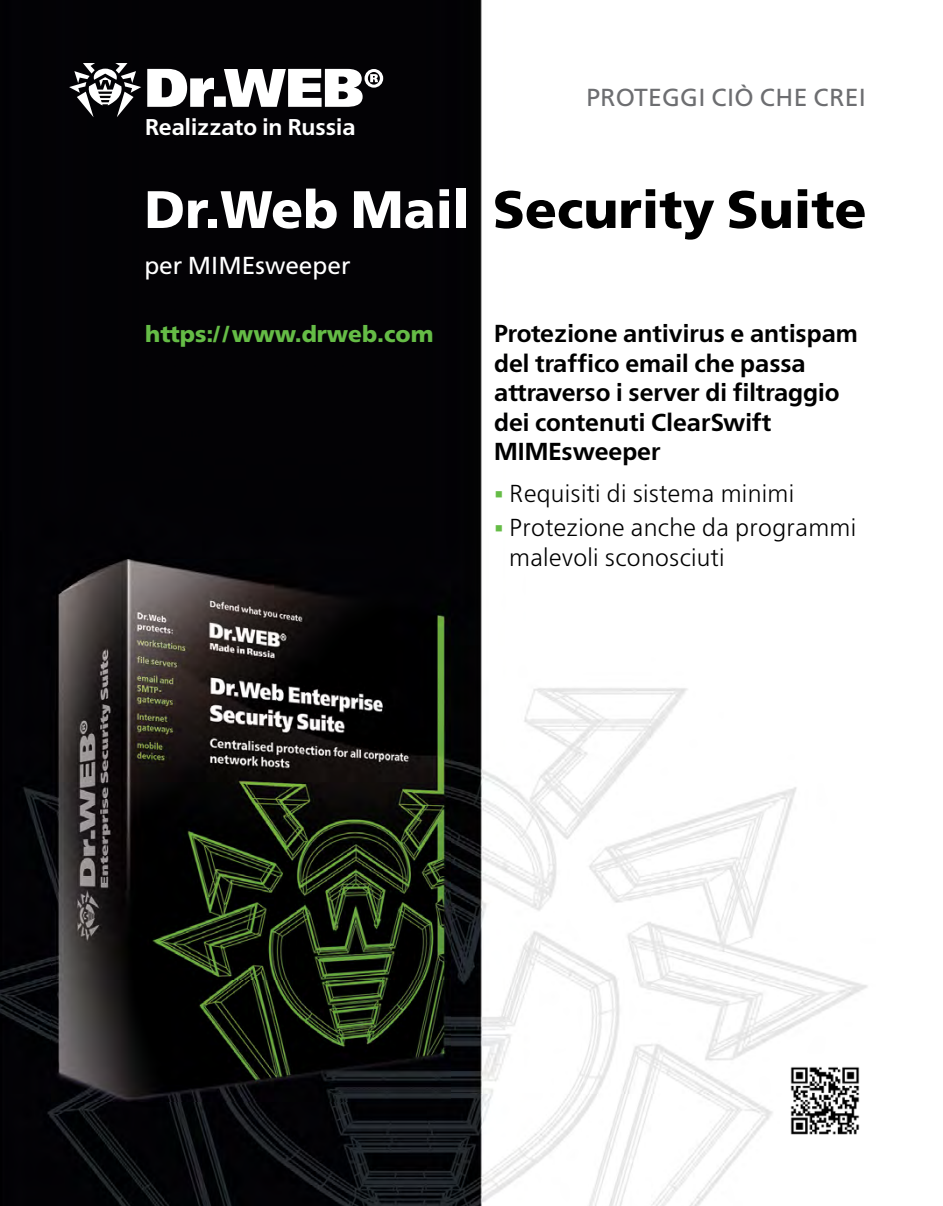
<style>
.page{position:relative;width:943px;height:1206px;background:#fff}
.page>*{position:absolute;margin:0;border:0;box-sizing:border-box;transform-origin:0 0}
.t1{font:700 52.5px "Free Set";color:#000}
.t2{font:24.68px "Free Set";letter-spacing:.01em;color:#6d6e71}
.t3{font:600 24.5px/29.4px "Free Set";color:#000}
.t4{font:300 24.5px/34.3px "Free Set";letter-spacing:.01em;color:#000}
.t5{font:24.5px "Free Set";color:#fff}
.t6{font:700 22.75px "Free Set";color:#65bc46}
.t7{font:600 22.75px "Free Set";color:#fff}
.s1{color:#fff}
</style>
<div class="page">
<img style="left:0;top:0;width:868px;height:1205px">
<img style="left:51px;top:559px;width:400px;height:542px">
<img style="left:782px;top:1058px;width:85px;height:84px">
<svg style="left:69px;top:63px;width:314px;height:54px"></svg>
<svg style="left:496px;top:491px;width:6px;height:6px"></svg>
<svg style="left:496px;top:525px;width:6px;height:6px"></svg>
<p class="t7" style="left:145px;top:112px;width:212px">Realizzato in Russia</p>
<p class="t2" style="left:586px;top:81px;width:268px">PROTEGGI CIÒ CHE CREI</p>
<h1 class="t1" style="left:144px;top:173px;width:723px"><span class="s1">Dr.Web Mail</span> Security Suite</h1>
<p class="t5" style="left:144px;top:249px;width:208px">PER MIMESWEEPER</p>
<p class="t6" style="left:145px;top:318px;width:290px">https://www.drweb.com</p>
<p class="t3" style="left:494px;top:319px;width:365px">Protezione antivirus e antispam del traffico email che passa attraverso i server di filtraggio dei contenuti ClearSwift<br>MIMEsweeper</p>
<p class="t4" style="left:509px;top:476px;width:348px">Requisiti di sistema minimi<br>Protezione anche da programmi</p>
<p class="t4" style="left:509px;top:540px;width:217px">malevoli sconosciuti</p>
</div>
